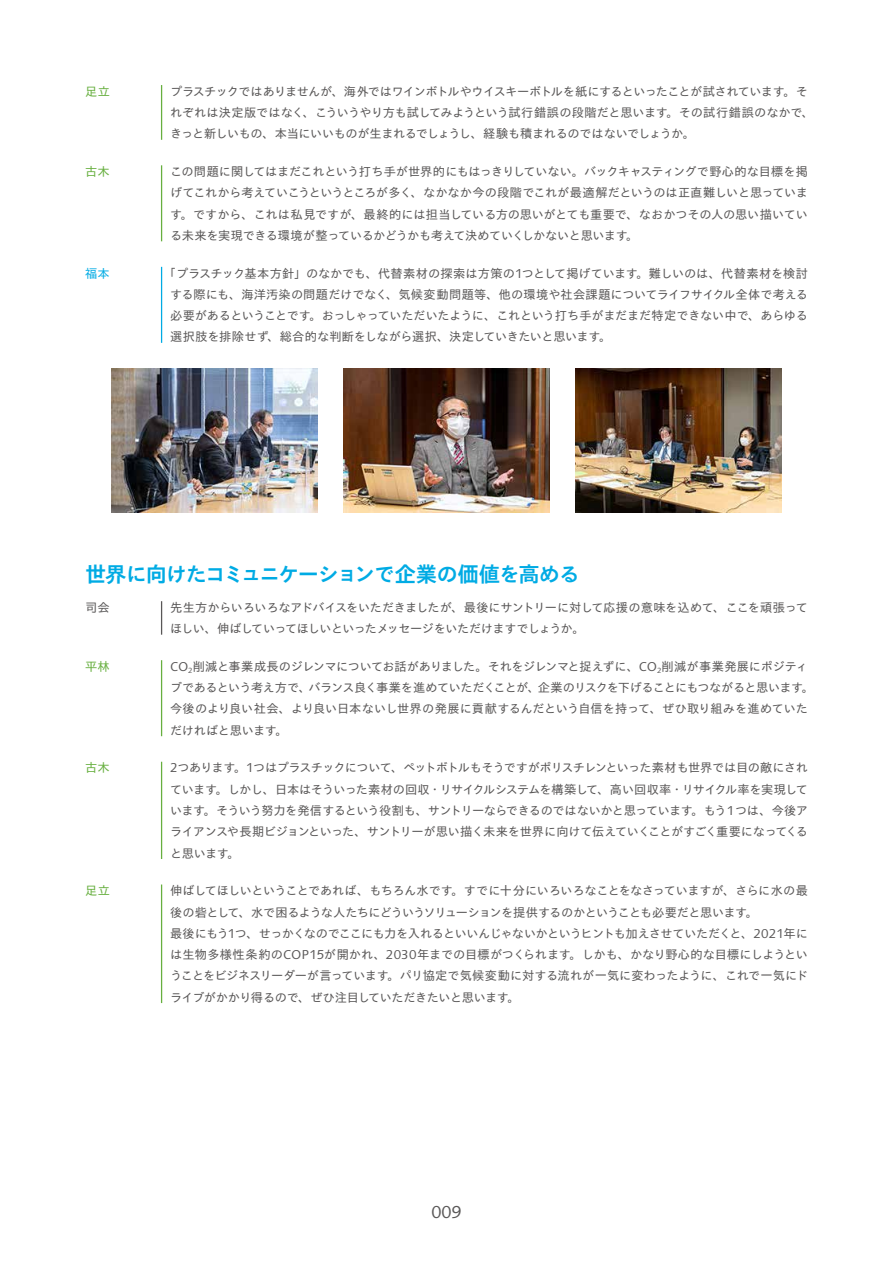
<style>
.page{position:relative;width:893px;height:1263px;background:#fff}
.page>*{position:absolute;margin:0;border:0;box-sizing:border-box;transform-origin:0 0}
.t1{font:700 21.3px "Suntory Gothic";letter-spacing:-.06em;color:#00abe4}
.t2{font:16.5px "Suntory Gothic";color:#595757}
.t3{font:12.15px/21.3px "Suntory Gothic";letter-spacing:-.035em;color:#595757}
.t4{font:12.15px "Suntory Gothic";letter-spacing:.03em;color:#67af3f}
.t5{font:12.15px "Suntory Gothic";color:#00abe4}
</style>
<div class="page">
<hr style="left:161px;top:85px;width:1px;height:55px;background:#67af3f">
<hr style="left:161px;top:165px;width:1px;height:76px;background:#67af3f">
<hr style="left:161px;top:267px;width:1px;height:76px;background:#00abe4">
<img style="left:111px;top:368px;width:207px;height:145px">
<img style="left:343px;top:368px;width:207px;height:145px">
<img style="left:575px;top:368px;width:207px;height:145px">
<hr style="left:161px;top:601px;width:1px;height:34px;background:#595757">
<hr style="left:161px;top:660px;width:1px;height:76px;background:#67af3f">
<hr style="left:161px;top:762px;width:1px;height:97px;background:#67af3f">
<hr style="left:161px;top:884px;width:1px;height:119px;background:#67af3f">
<p class="t4" style="left:85px;top:85px;width:26px">足立</p>
<p class="t3" style="left:170px;top:82px;width:645px">プラスチックではありませんが、海外ではワインボトルやウイスキーボトルを紙にするといったことが試されています。それぞれは決定版ではなく、こういうやり方も試してみようという試行錯誤の段階だと思います。その試行錯誤のなかで、きっと新しいもの、本当にいいものが生まれるでしょうし、経験も積まれるのではないでしょうか。</p>
<p class="t4" style="left:85px;top:165px;width:26px">古木</p>
<p class="t3" style="left:170px;top:162px;width:639px;text-align:justify">この問題に関してはまだこれという打ち手が世界的にもはっきりしていない。バックキャスティングで野心的な目標を掲げてこれから考えていこうというところが多く、なかなか今の段階でこれが最適解だというのは正直難しいと思っています。ですから、これは私見ですが、最終的には担当している方の思いがとても重要で、なおかつその人の思い描いている未来を実現できる環境が整っているかどうかも考えて決めていくしかないと思います。</p>
<p class="t5" style="left:85px;top:267px;width:26px">福本</p>
<p class="t3" style="left:170px;top:263px;width:639px;text-align:justify;text-indent:-6px">「プラスチック基本方針」のなかでも、代替素材の探索は方策の1つとして掲げています。難しいのは、代替素材を検討する際にも、海洋汚染の問題だけでなく、気候変動問題等、他の環境や社会課題についてライフサイクル全体で考える必要があるということです。おっしゃっていただいたように、これという打ち手がまだまだ特定できない中で、あらゆる選択肢を排除せず、総合的な判断をしながら選択、決定していきたいと思います。</p>
<h1 class="t1" style="left:85px;top:563px;width:496px">世界に向けたコミュニケーションで企業の価値を高める</h1>
<p class="t3" style="left:85px;top:598px;width:26px">司会</p>
<p class="t3" style="left:170px;top:598px;width:639px">先生方からいろいろなアドバイスをいただきましたが、最後にサントリーに対して応援の意味を込めて、ここを頑張ってほしい、伸ばしていってほしいといったメッセージをいただけますでしょうか。</p>
<p class="t4" style="left:85px;top:660px;width:26px">平林</p>
<p class="t3" style="left:170px;top:657px;width:645px">CO<sub>2</sub>削減と事業成長のジレンマについてお話がありました。それをジレンマと捉えずに、CO<sub>2</sub>削減が事業発展にポジティブであるという考え方で、バランス良く事業を進めていただくことが、企業のリスクを下げることにもつながると思います。今後のより良い社会、より良い日本ないし世界の発展に貢献するんだという自信を持って、ぜひ取り組みを進めていただければと思います。</p>
<p class="t4" style="left:85px;top:762px;width:26px">古木</p>
<p class="t3" style="left:170px;top:758px;width:639px;text-align:justify">2つあります。1つはプラスチックについて、ペットボトルもそうですがポリスチレンといった素材も世界では目の敵にされています。しかし、日本はそういった素材の回収・リサイクルシステムを構築して、高い回収率・リサイクル率を実現しています。そういう努力を発信するという役割も、サントリーならできるのではないかと思っています。もう１つは、今後アライアンスや長期ビジョンといった、サントリーが思い描く未来を世界に向けて伝えていくことがすごく重要になってくると思います。</p>
<p class="t4" style="left:85px;top:884px;width:26px">足立</p>
<p class="t3" style="left:170px;top:881px;width:639px">伸ばしてほしいということであれば、もちろん水です。すでに十分にいろいろなことをなさっていますが、さらに水の最後の砦として、水で困るような人たちにどういうソリューションを提供するのかということも必要だと思います。<br>最後にもう1つ、せっかくなのでここにも力を入れるといいんじゃないかというヒントも加えさせていただくと、2021年には生物多様性条約のCOP15が開かれ、2030年までの目標がつくられます。しかも、かなり野心的な目標にしようということをビジネスリーダーが言っています。パリ協定で気候変動に対する流れが一気に変わったように、これで一気にドライブがかかり得るので、ぜひ注目していただきたいと思います。</p>
<h2 class="t2" style="left:431px;top:1204px;width:32px">009</h2>
</div>
